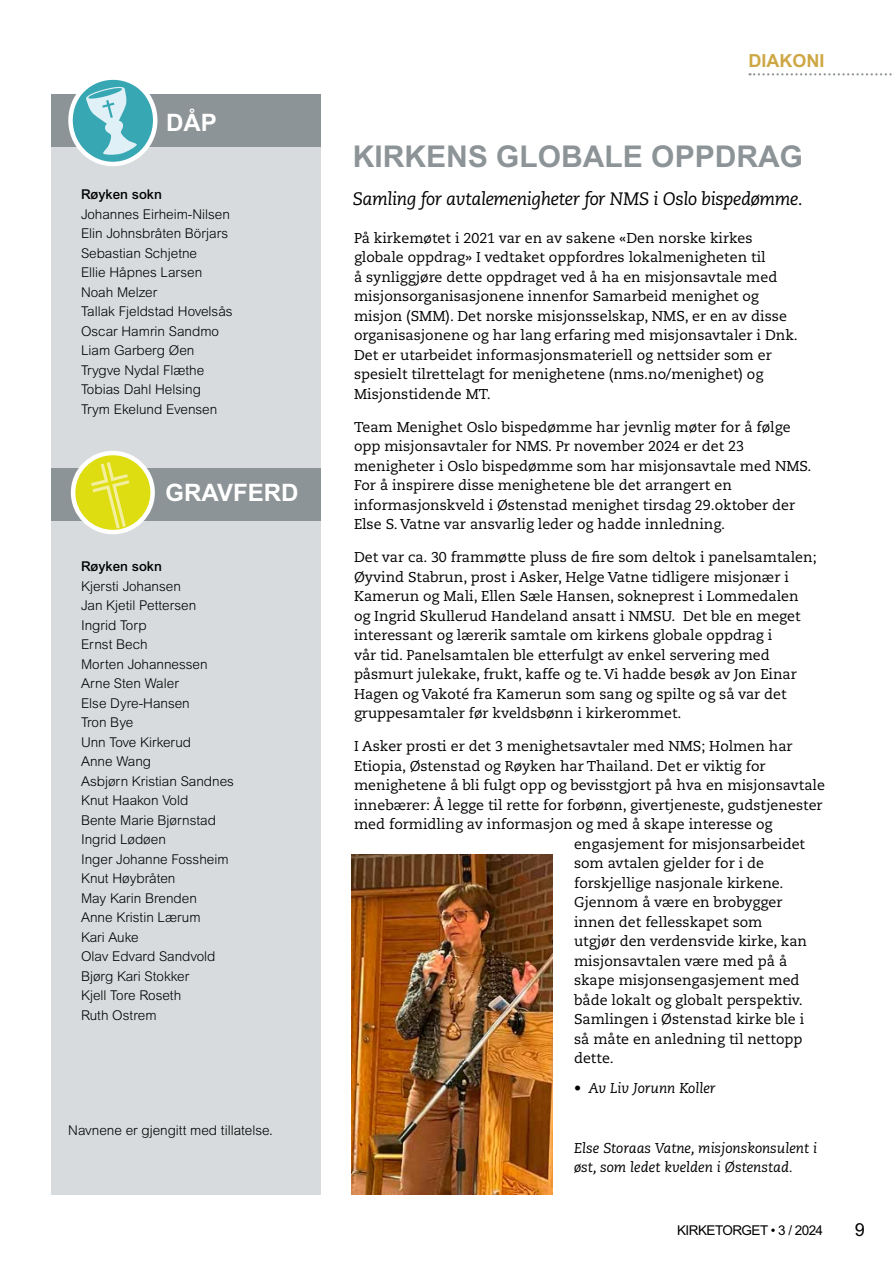
<style>
.page{position:relative;width:893px;height:1263px;background:#fff}
.page>*{position:absolute;margin:0;border:0;box-sizing:border-box;transform-origin:0 0}
.t1{font:700 30px "Arial MT Std";color:#8d9497}
.t2{font:700 24px "Arial MT Std";color:#fff}
.t3{font:italic 18px "Caecilia LT Pro 56";letter-spacing:-.02em;color:#000}
.t4{font:700 18px "Arial MT Std";color:#cea745}
.t5{font:18px "Arial MT Std";color:#000}
.t6{font:14.25px/19.5px "Caecilia LT Pro 55 Roman";color:#000}
.t7{font:italic 14.25px/19.5px "Caecilia LT Pro 56";color:#000}
.t8{font:300 13.5px/19.5px "Arial MT Std";color:#000}
.t9{font:500 13.5px "Arial MT Std";color:#000}
.t10{font:13.5px "Arial MT Std";letter-spacing:-.04em;color:#000}
</style>
<div class="page">
<div style="left:51px;top:116px;width:270px;height:1079px;background:#d7dbdd"></div>
<div style="left:51px;top:468px;width:270px;height:52px;background:#8d9497"></div>
<svg style="left:73px;top:453px;width:80px;height:79px"></svg>
<div style="left:71px;top:451px;width:84px;height:83px;border:4px solid #fff;border-radius:50%"></div>
<div style="left:51px;top:94px;width:270px;height:52px;background:#8d9497"></div>
<svg style="left:71px;top:79px;width:84px;height:85px"></svg>
<div style="left:68px;top:74px;width:89px;height:92px;border:4px solid #fff;border-radius:50%"></div>
<svg style="left:749px;top:73px;width:143px;height:2px"></svg>
<img style="left:352px;top:855px;width:201px;height:339px">
<h2 class="t2" style="left:166px;top:108px;width:52px">DÅP</h2>
<p class="t9" style="left:81px;top:187px;width:82px">Røyken sokn</p>
<p class="t8" style="left:81px;top:204px;width:153px">Johannes Eirheim-Nilsen<br>Elin Johnsbråten Börjars<br>Sebastian Schjetne<br>Ellie Håpnes Larsen<br>Noah Melzer<br>Tallak Fjeldstad Hovelsås<br>Oscar Hamrin Sandmo<br>Liam Garberg Øen<br>Trygve Nydal Flæthe<br>Tobias Dahl Helsing<br>Trym Ekelund Evensen</p>
<h2 class="t2" style="left:165px;top:478px;width:134px">GRAVFERD</h2>
<p class="t9" style="left:81px;top:558px;width:82px">Røyken sokn</p>
<p class="t8" style="left:81px;top:576px;width:154px">Kjersti Johansen<br>Jan Kjetil Pettersen<br>Ingrid Torp<br>Ernst Bech<br>Morten Johannessen<br>Arne Sten Waler<br>Else Dyre-Hansen<br>Tron Bye<br>Unn Tove Kirkerud<br>Anne Wang<br>Asbjørn Kristian Sandnes<br>Knut Haakon Vold<br>Bente Marie Bjørnstad<br>Ingrid Lødøen<br>Inger Johanne Fossheim<br>Knut Høybråten<br>May Karin Brenden<br>Anne Kristin Lærum<br>Kari Auke<br>Olav Edvard Sandvold<br>Bjørg Kari Stokker<br>Kjell Tore Roseth<br>Ruth Ostrem</p>
<p class="t8" style="left:68px;top:1120px;width:206px">Navnene er gjengitt med tillatelse.</p>
<p class="t4" style="left:749px;top:50px;width:77px">DIAKONI</p>
<h1 class="t1" style="left:353px;top:139px;width:452px">KIRKENS GLOBALE OPPDRAG</h1>
<p class="t3" style="left:353px;top:188px;width:451px">Samling for avtalemenigheter for NMS i Oslo bispedømme.</p>
<p class="t6" style="left:354px;top:228px;width:445px">På kirkemøtet i 2021 var en av sakene «Den norske kirkes globale oppdrag» I vedtaket oppfordres lokalmenigheten til<br>å synliggjøre dette oppdraget ved å ha en misjonsavtale med misjonsorganisasjonene innenfor Samarbeid menighet og misjon (SMM). Det norske misjonsselskap, NMS, er en av disse organisasjonene og har lang erfaring med misjonsavtaler i Dnk.<br>Det er utarbeidet informasjonsmateriell og nettsider som er spesielt tilrettelagt for menighetene (nms.no/menighet) og Misjonstidende MT.</p>
<p class="t6" style="left:354px;top:417px;width:459px">Team Menighet Oslo bispedømme har jevnlig møter for å følge opp misjonsavtaler for NMS. Pr november 2024 er det 23 menigheter i Oslo bispedømme som har misjonsavtale med NMS.<br>For å inspirere disse menighetene ble det arrangert en informasjonskveld i Østenstad menighet tirsdag 29.oktober der Else S. Vatne var ansvarlig leder og hadde innledning.</p>
<p class="t6" style="left:354px;top:547px;width:464px">Det var ca. 30 frammøtte pluss de fire som deltok i panelsamtalen; Øyvind Stabrun, prost i Asker, Helge Vatne tidligere misjonær i Kamerun og Mali, Ellen Sæle Hansen, sokneprest i Lommedalen og Ingrid Skullerud Handeland ansatt i NMSU. Det ble en meget interessant og lærerik samtale om kirkens globale oppdrag i<br>vår tid. Panelsamtalen ble etterfulgt av enkel servering med påsmurt julekake, frukt, kaffe og te. Vi hadde besøk av Jon Einar Hagen og Vakoté fra Kamerun som sang og spilte og så var det gruppesamtaler før kveldsbønn i kirkerommet.</p>
<p class="t6" style="left:354px;top:736px;width:440px">I Asker prosti er det 3 menighetsavtaler med NMS; Holmen har</p>
<p class="t6" style="left:354px;top:756px;width:413px">Etiopia, Østenstad og Røyken har Thailand. Det er viktig for</p>
<p class="t6" style="left:354px;top:775px;width:472px">menighetene å bli fulgt opp og bevisstgjort på hva en misjonsavtale</p>
<p class="t6" style="left:354px;top:795px;width:470px">innebærer: Å legge til rette for forbønn, givertjeneste, gudstjenester</p>
<p class="t6" style="left:354px;top:814px;width:420px">med formidling av informasjon og med å skape interesse og</p>
<p class="t6" style="left:574px;top:834px;width:233px">engasjement for misjonsarbeidet</p>
<p class="t6" style="left:574px;top:853px;width:191px">som avtalen gjelder for i de</p>
<p class="t6" style="left:574px;top:873px;width:211px">forskjellige nasjonale kirkene.</p>
<p class="t6" style="left:574px;top:892px;width:210px">Gjennom å være en brobygger</p>
<p class="t6" style="left:574px;top:912px;width:190px">innen det fellesskapet som</p>
<p class="t6" style="left:574px;top:931px;width:234px">utgjør den verdensvide kirke, kan</p>
<p class="t6" style="left:574px;top:951px;width:215px">misjonsavtalen være med på å</p>
<p class="t6" style="left:574px;top:970px;width:227px">skape misjonsengasjement med</p>
<p class="t6" style="left:574px;top:990px;width:230px">både lokalt og globalt perspektiv.</p>
<p class="t6" style="left:574px;top:1009px;width:232px">Samlingen i Østenstad kirke ble i</p>
<p class="t6" style="left:574px;top:1029px;width:230px">så måte en anledning til nettopp</p>
<p class="t6" style="left:574px;top:1048px;width:41px">dette.</p>
<p class="t7" style="left:574px;top:1078px;width:143px">• Av Liv Jorunn Koller</p>
<p class="t7" style="left:574px;top:1138px;width:244px">Else Storaas Vatne, misjonskonsulent i øst, som ledet kvelden i Østenstad.</p>
<p class="t10" style="left:677px;top:1222px;width:147px">KIRKETORGET • 3 / 2024</p>
<p class="t5" style="left:855px;top:1219px;width:12px">9</p>
</div>
